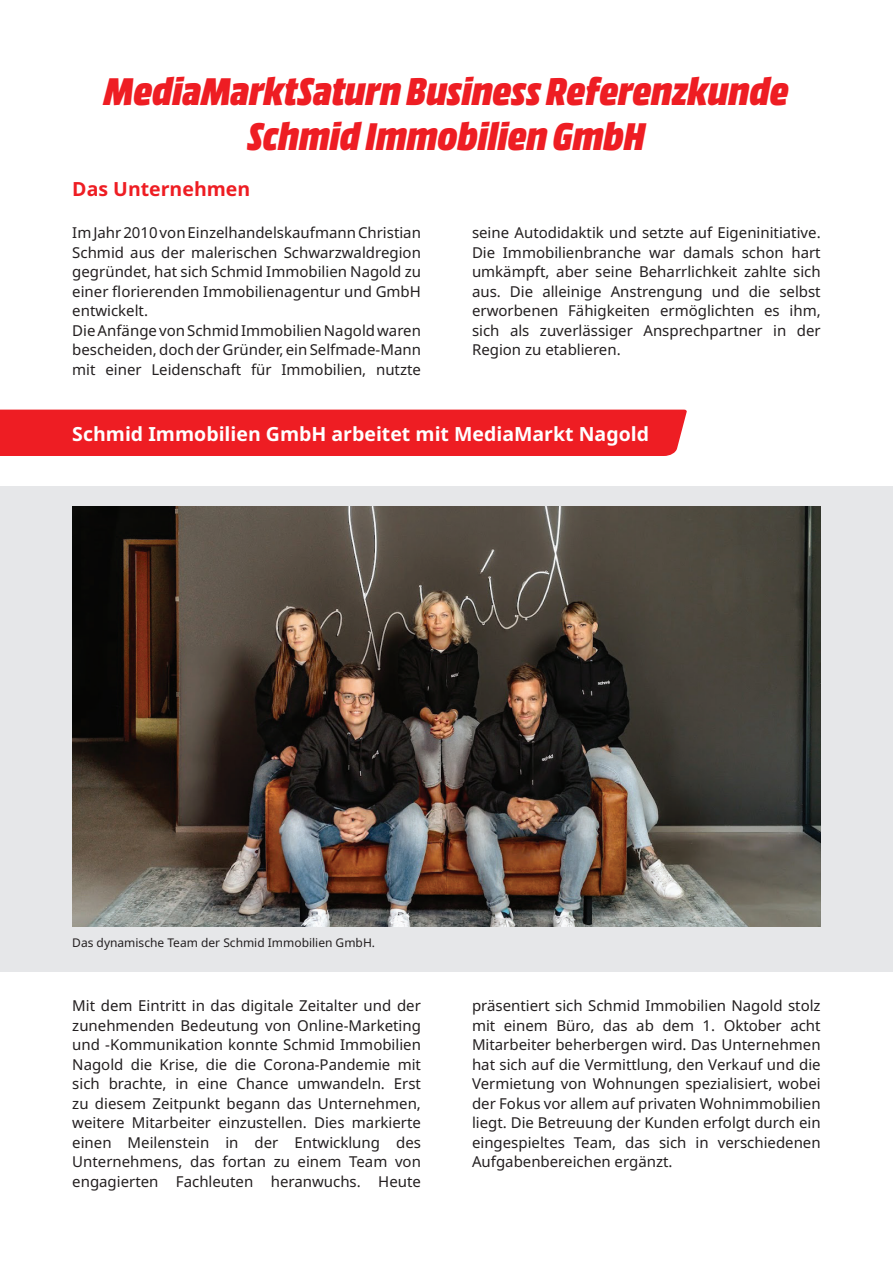
<style>
.page{position:relative;width:893px;height:1263px;background:#fff}
.page>*{position:absolute;margin:0;border:0;box-sizing:border-box;transform-origin:0 0}
.t1{font:40.5px/45px "MM Headline Pro";color:#ee1d23;text-align:center}
.t2{font:700 19.5px "Noto Sans";color:#fff}
.t3{font:700 19.5px "Noto Sans";color:#ee1d23}
.t4{font:15px/19.5px "Noto Sans";color:#231f20;text-align:justify}
.t5{font:12px "Noto Sans";color:#231f20}
</style>
<div class="page">
<div style="left:0;top:486px;width:893px;height:485px;background:#e6e7e9"></div>
<img style="left:72px;top:506px;width:749px;height:420px">
<div style="left:0;top:410px;width:687px;height:46px;background:#ee1d23"></div>
<h1 class="t1" style="left:104px;top:67px;width:686px">MediaMarktSaturn Business Referenzkunde<br>Schmid Immobilien GmbH</h1>
<h2 class="t3" style="left:72px;top:178px;width:179px">Das Unternehmen</h2>
<p class="t4" style="left:72px;top:223px;width:350px;text-align:left">Im Jahr 2010 von Einzelhandelskaufmann Christian Schmid aus der malerischen Schwarzwaldregion gegründet, hat sich Schmid Immobilien Nagold zu einer florierenden Immobilienagentur und GmbH entwickelt.<br>Die Anfänge von Schmid Immobilien Nagold waren bescheiden, doch der Gründer, ein Selfmade-Mann mit einer Leidenschaft für Immobilien, nutzte</p>
<p class="t4" style="left:472px;top:223px;width:350px">seine Autodidaktik und setzte auf Eigeninitiative.<br>Die Immobilienbranche war damals schon hart umkämpft, aber seine Beharrlichkeit zahlte sich aus. Die alleinige Anstrengung und die selbst erworbenen Fähigkeiten ermöglichten es ihm, sich als zuverlässiger Ansprechpartner in der Region zu etablieren.</p>
<h2 class="t2" style="left:72px;top:423px;width:578px">Schmid Immobilien GmbH arbeitet mit MediaMarkt Nagold</h2>
<p class="t5" style="left:72px;top:936px;width:304px">Das dynamische Team der Schmid Immobilien GmbH.</p>
<p class="t4" style="left:72px;top:996px;width:350px">Mit dem Eintritt in das digitale Zeitalter und der zunehmenden Bedeutung von Online-Marketing und -Kommunikation konnte Schmid Immobilien Nagold die Krise, die die Corona-Pandemie mit sich brachte, in eine Chance umwandeln. Erst zu diesem Zeitpunkt begann das Unternehmen, weitere Mitarbeiter einzustellen. Dies markierte einen Meilenstein in der Entwicklung des Unternehmens, das fortan zu einem Team von engagierten Fachleuten heranwuchs. Heute</p>
<p class="t4" style="left:472px;top:996px;width:350px">präsentiert sich Schmid Immobilien Nagold stolz mit einem Büro, das ab dem 1. Oktober acht Mitarbeiter beherbergen wird. Das Unternehmen hat sich auf die Vermittlung, den Verkauf und die Vermietung von Wohnungen spezialisiert, wobei der Fokus vor allem auf privaten Wohnimmobilien liegt. Die Betreuung der Kunden erfolgt durch ein eingespieltes Team, das sich in verschiedenen Aufgabenbereichen ergänzt.</p>
</div>
